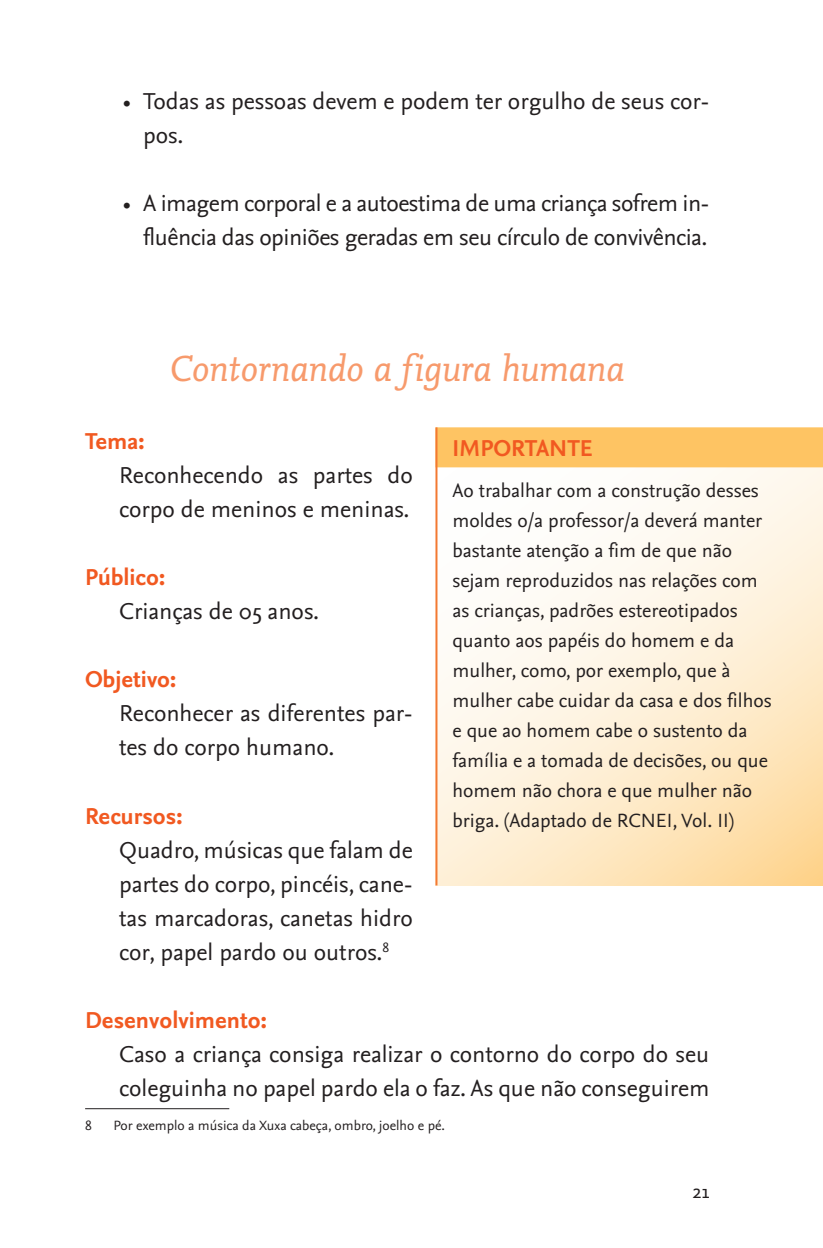
<style>
.page{position:relative;width:823px;height:1248px;background:#fff}
.page>*{position:absolute;margin:0;border:0;box-sizing:border-box;transform-origin:0 0}
.Tit_03{font:italic 38px "Nexus Mix";letter-spacing:-.01em;color:#f79a6c}
.Ctxt_01_abaixo_recuo{font:24px/34px "Nexus Sans";color:#231f20}
.Ctxt_01_abaixo_recuo-2{font:24px/34px "Nexus Sans";letter-spacing:-.02em;color:#231f20;text-align:right}
.Tit_04{font:700 24px "Nexus Sans";color:#f15921}
.t1{font:20px/30px "Nexus Sans";color:#231f20}
.notarodape{font:14px "Nexus Sans";color:#231f20}
</style>
<div class="page">
<hr style="left:85px;top:1108px;width:144px;height:1px;background:#231f20">
<svg style="left:437px;top:467px;width:385px;height:418px"></svg>
<div style="left:435px;top:427px;width:387px;height:40px;background:#fec463"></div>
<hr style="left:435px;top:427px;width:2px;height:458px;background:#f37932">
<p class="Ctxt_01_abaixo_recuo" style="left:143px;top:84px;width:567px;text-indent:-20px">• Todas as pessoas devem e podem ter orgulho de seus cor&shy;pos.</p>
<p class="Ctxt_01_abaixo_recuo-2" style="left:123px;top:186px;width:587px">• A imagem corporal e a autoestima de uma criança sofrem in&shy;fluência das opiniões geradas em seu círculo de convivência.</p>
<p class="Tit_03" style="left:170px;top:344px;width:456px">Contornando a figura humana</p>
<p class="Tit_04" style="left:85px;top:426px;width:61px">Tema:</p>
<p class="Ctxt_01_abaixo_recuo" style="left:119px;top:458px;width:295px">Reconhecendo as partes do corpo de meninos e meninas.</p>
<p class="Tit_04" style="left:85px;top:562px;width:81px">Público:</p>
<p class="Ctxt_01_abaixo_recuo" style="left:119px;top:594px;width:201px">Crianças de 05 anos.</p>
<p class="Tit_04" style="left:85px;top:664px;width:92px">Objetivo:</p>
<p class="Ctxt_01_abaixo_recuo" style="left:119px;top:696px;width:295px">Reconhecer as diferentes par&shy;tes do corpo humano.</p>
<p class="Tit_04" style="left:85px;top:800px;width:99px">Recursos:</p>
<p class="Ctxt_01_abaixo_recuo" style="left:119px;top:832px;width:295px;text-align:justify">Quadro, músicas que falam de partes do corpo, pincéis, cane&shy;tas marcadoras, canetas hidro cor, papel pardo ou outros.<sup>8</sup></p>
<p class="Tit_04" style="left:452px;top:432px;width:142px">IMPORTANTE</p>
<p class="t1" style="left:452px;top:475px;width:321px">Ao trabalhar com a construção desses moldes o/a professor/a deverá manter bastante atenção a fim de que não sejam reproduzidos nas relações com as crianças, padrões estereotipados quanto aos papéis do homem e da mulher, como, por exemplo, que à mulher cabe cuidar da casa e dos filhos e que ao homem cabe o sustento da família e a tomada de decisões, ou que homem não chora e que mulher não briga. (Adaptado de RCNEI, Vol. II)</p>
<p class="Tit_04" style="left:85px;top:1004px;width:183px">Desenvolvimento:</p>
<p class="Ctxt_01_abaixo_recuo" style="left:119px;top:1036px;width:591px">Caso a criança consiga realizar o contorno do corpo do seu coleguinha no papel pardo ela o faz. As que não conseguirem</p>
<p class="notarodape" style="left:85px;top:1115px;width:8px">8</p>
<p class="notarodape" style="left:113px;top:1115px;width:333px">Por exemplo a música da Xuxa cabeça, ombro, joelho e pé.</p>
<p class="t1" style="left:692px;top:1175px;width:18px">21</p>
</div>
